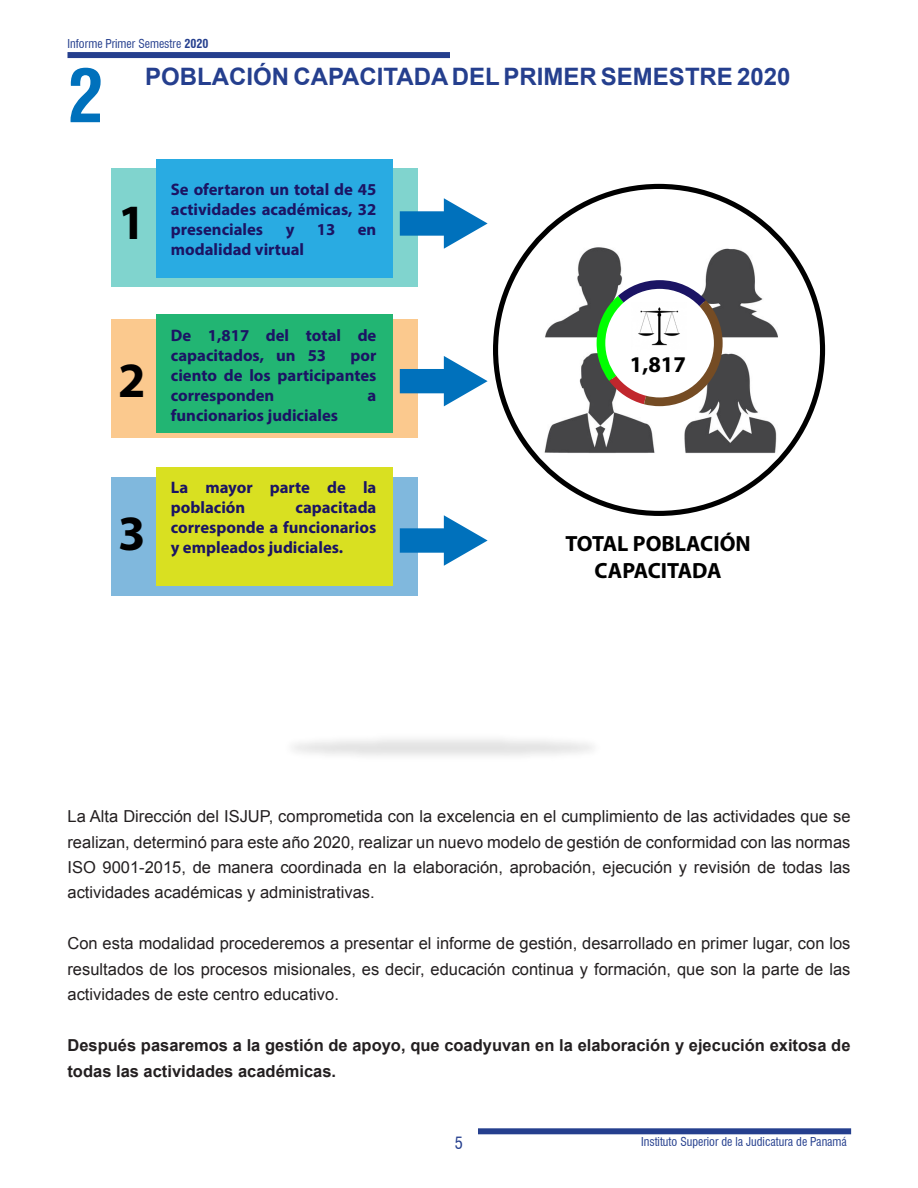
<style>
.page{position:relative;width:918px;height:1188px;background:#fff}
.page>*{position:absolute;margin:0;border:0;box-sizing:border-box;transform-origin:0 0}
.t1{font:700 condensed 72px "Swiss 721 BT";color:#0071bc}
.t2{font:700 49.5px "Myriad Pro";color:#000}
.t3{font:700 24px "Arial";color:#253f8e}
.t4{font:700 22.5px "Myriad Pro";color:#000}
.t5{font:700 22.05px/26.5px "Myriad Pro";color:#000;text-align:center}
.t6{font:700 16.65px/20px "Myriad Pro";color:#1b1464;text-align:justify}
.t7{font:16.5px/25.5px "Arial";color:#231f20;text-align:justify}
.t8{font:700 16.5px/25.5px "Arial";color:#231f20}
.t9{font:condensed 16.5px "Swiss 721 BT";color:#253f8e}
.t10{font:condensed 12px "Swiss 721 BT";color:#253f8e}
.s1{font-weight:700}
</style>
<div class="page">
<div style="left:68px;top:52px;width:382px;height:6px;background:#253f8e"></div>
<div style="left:478px;top:1128px;width:373px;height:6px;background:#253f8e"></div>
<div style="left:111px;top:169px;width:306px;height:118px;background:#80d4ce"></div>
<div style="left:111px;top:320px;width:306px;height:118px;background:#fbc98e"></div>
<div style="left:111px;top:477px;width:306px;height:118px;background:#80b8dd"></div>
<img style="left:533px;top:244px;width:252px;height:211px">
<svg style="left:400px;top:198px;width:88px;height:51px"></svg>
<svg style="left:400px;top:356px;width:88px;height:50px"></svg>
<svg style="left:400px;top:515px;width:88px;height:51px"></svg>
<div style="left:157px;top:160px;width:236px;height:118px;background:#29abe2"></div>
<div style="left:157px;top:315px;width:236px;height:118px;background:#22b573"></div>
<div style="left:157px;top:467px;width:236px;height:118px;background:#d9e021"></div>
<svg style="left:592px;top:276px;width:135px;height:135px"></svg>
<img style="left:632px;top:303px;width:54px;height:47px">
<p class="t10" style="left:68px;top:36px;width:142px">Informe Primer Semestre <span class="s1">2020</span></p>
<h1 class="t1" style="left:68px;top:53px;width:37px">2</h1>
<h3 class="t3" style="left:145px;top:61px;width:647px">POBLACIÓN CAPACITADA DEL PRIMER SEMESTRE 2020</h3>
<h2 class="t2" style="left:118px;top:190px;width:29px">1</h2>
<p class="t6" style="left:171px;top:179px;width:207px">Se ofertaron un total de 45 actividades académicas, 32 presenciales</p>
<p class="t6" style="left:286px;top:219px;width:10px">y</p>
<p class="t6" style="left:317px;top:219px;width:20px">13</p>
<p class="t6" style="left:358px;top:219px;width:20px">en</p>
<p class="t6" style="left:171px;top:239px;width:135px">modalidad virtual</p>
<h2 class="t2" style="left:118px;top:348px;width:29px">2</h2>
<h2 class="t2" style="left:118px;top:501px;width:29px">3</h2>
<p class="t6" style="left:171px;top:325px;width:207px">De 1,817 del total de capacitados, un 53</p>
<p class="t6" style="left:171px;top:345px;width:207px;text-indent:180px">por ciento de los participantes corresponden</p>
<p class="t6" style="left:368px;top:385px;width:10px">a</p>
<p class="t6" style="left:171px;top:405px;width:169px">funcionarios judiciales</p>
<p class="t6" style="left:171px;top:477px;width:207px">La mayor parte de la población</p>
<p class="t6" style="left:171px;top:497px;width:207px;text-indent:125px">capacitada corresponde a funcionarios y empleados judiciales.</p>
<h3 class="t4" style="left:630px;top:350px;width:57px">1,817</h3>
<h3 class="t5" style="left:566px;top:530px;width:187px">TOTAL POBLACIÓN<br>CAPACITADA</h3>
<p class="t7" style="left:68px;top:804px;width:785px">La Alta Dirección del ISJUP, comprometida con la excelencia en el cumplimiento de las actividades que se realizan, determinó para este año 2020, realizar un nuevo modelo de gestión de conformidad con las normas ISO 9001-2015, de manera coordinada en la elaboración, aprobación, ejecución y revisión de todas las actividades académicas y administrativas.</p>
<p class="t7" style="left:68px;top:931px;width:785px">Con esta modalidad procederemos a presentar el informe de gestión, desarrollado en primer lugar, con los resultados de los procesos misionales, es decir, educación continua y formación, que son la parte de las actividades de este centro educativo.</p>
<p class="t8" style="left:68px;top:1034px;width:785px">Después pasaremos a la gestión de apoyo, que coadyuvan en la elaboración y ejecución exitosa de todas las actividades académicas.</p>
<p class="t9" style="left:455px;top:1133px;width:10px">5</p>
<p class="t10" style="left:641px;top:1134px;width:207px">Instituto Superior de la Judicatura de Panamá</p>
</div>
